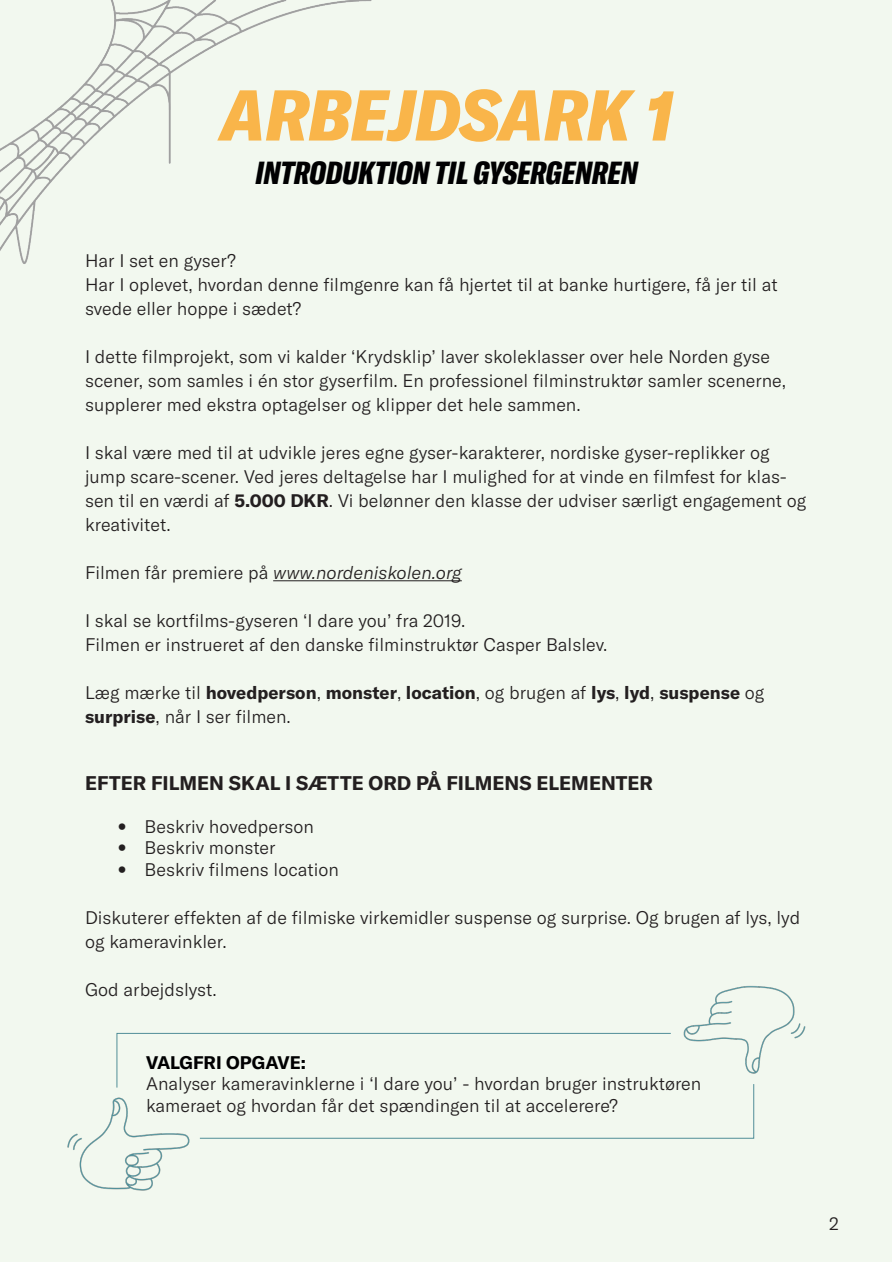
<style>
.page{position:relative;width:893px;height:1263px;background:#fff}
.page>*{position:absolute;margin:0;border:0;box-sizing:border-box;transform-origin:0 0}
.t1{font:italic 900 condensed 70.65px "GT America";color:#f9b54a}
.t2{font:italic 900 extra-condensed 31.5px "GT America";color:#000001}
.t3{font:700 19.5px "GT America";color:#231f20}
.Synopsis{font:300 18px/24px "GT America";color:#231f20}
.Synopsis-2{font:700 18px "GT America";color:#231f20}
.Synopsis-3{font:italic 300 18px "GT America";color:#231f20}
.Synopsis-4{font:700 18px "GT America";color:#000001}
.s1{font-weight:700}
.s2{font-style:normal}
.s3{font-weight:300}
</style>
<div class="page">
<div style="left:0;top:0;width:891px;height:1261px;background:#f2f8ef"></div>
<img style="left:0;top:0;width:462px;height:582px">
<hr style="left:273px;top:580px;width:189px;height:1px;background:#231f20">
<img style="left:67px;top:1098px;width:123px;height:93px">
<img style="left:664px;top:985px;width:142px;height:113px">
<svg style="left:116px;top:1033px;width:638px;height:106px"></svg>
<p class="t1" style="left:220px;top:71px;width:455px">ARBEJDSARK 1</p>
<p class="t2" style="left:255px;top:154px;width:384px">INTRODUKTION TIL GYSERGENREN</p>
<p class="Synopsis" style="left:85px;top:249px;width:152px">Har I set en gyser?</p>
<p class="Synopsis" style="left:85px;top:273px;width:694px">Har I oplevet, hvordan denne filmgenre kan få hjertet til at banke hurtigere, få jer til at svede eller hoppe i sædet?</p>
<p class="Synopsis" style="left:85px;top:345px;width:702px">I dette filmprojekt, som vi kalder ‘Krydsklip’ laver skoleklasser over hele Norden gyse scener, som samles i én stor gyserfilm. En professionel filminstruktør samler scenerne, supplerer med ekstra optagelser og klipper det hele sammen.</p>
<p class="Synopsis" style="left:85px;top:441px;width:723px">I skal være med til at udvikle jeres egne gyser-karakterer, nordiske gyser-replikker og jump scare-scener. Ved jeres deltagelse har I mulighed for at vinde en filmfest for klas&shy;sen til en værdi af <span class="s1">5.000 DKR</span>. Vi belønner den klasse der udviser særligt engagement og kreativitet.</p>
<p class="Synopsis-3" style="left:85px;top:562px;width:378px"><span class="s2">Filmen får premiere på</span> www.nordeniskolen.org</p>
<p class="Synopsis" style="left:85px;top:609px;width:382px">I skal se kortfilms-gyseren ‘I dare you’ fra 2019.</p>
<p class="Synopsis" style="left:85px;top:633px;width:524px">Filmen er instrueret af den danske filminstruktør Casper Balslev.</p>
<p class="Synopsis-2" style="left:85px;top:681px;width:681px"><span class="s3">Læg mærke til</span> hovedperson<span class="s3">,</span> monster<span class="s3">,</span> location<span class="s3">, og brugen af</span> lys<span class="s3">,</span> lyd<span class="s3">,</span> suspense <span class="s3">og</span></p>
<p class="Synopsis" style="left:85px;top:705px;width:207px"><span class="s1">surprise</span>, når I ser filmen.</p>
<p class="t3" style="left:85px;top:770px;width:569px">EFTER FILMEN SKAL I SÆTTE ORD PÅ FILMENS ELEMENTER</p>
<p class="Synopsis" style="left:145px;top:814px;width:171px">Beskriv hovedperson</p>
<p class="Synopsis" style="left:145px;top:836px;width:133px">Beskriv monster</p>
<p class="Synopsis" style="left:145px;top:858px;width:196px">Beskriv filmens location</p>
<p class="Synopsis" style="left:85px;top:906px;width:717px">Diskuterer effekten af de filmiske virkemidler suspense og surprise. Og brugen af lys, lyd og kameravinkler.</p>
<p class="Synopsis" style="left:85px;top:978px;width:133px">God arbejdslyst.</p>
<p class="Synopsis-4" style="left:146px;top:1051px;width:161px">VALGFRI OPGAVE:</p>
<p class="Synopsis" style="left:146px;top:1073px;width:557px;line-height:21.6px">Analyser kameravinklerne i ‘I dare you’ - hvordan bruger instruktøren kameraet og hvordan får det spændingen til at accelerere?</p>
<p class="Synopsis" style="left:829px;top:1212px;width:11px">2</p>
</div>
